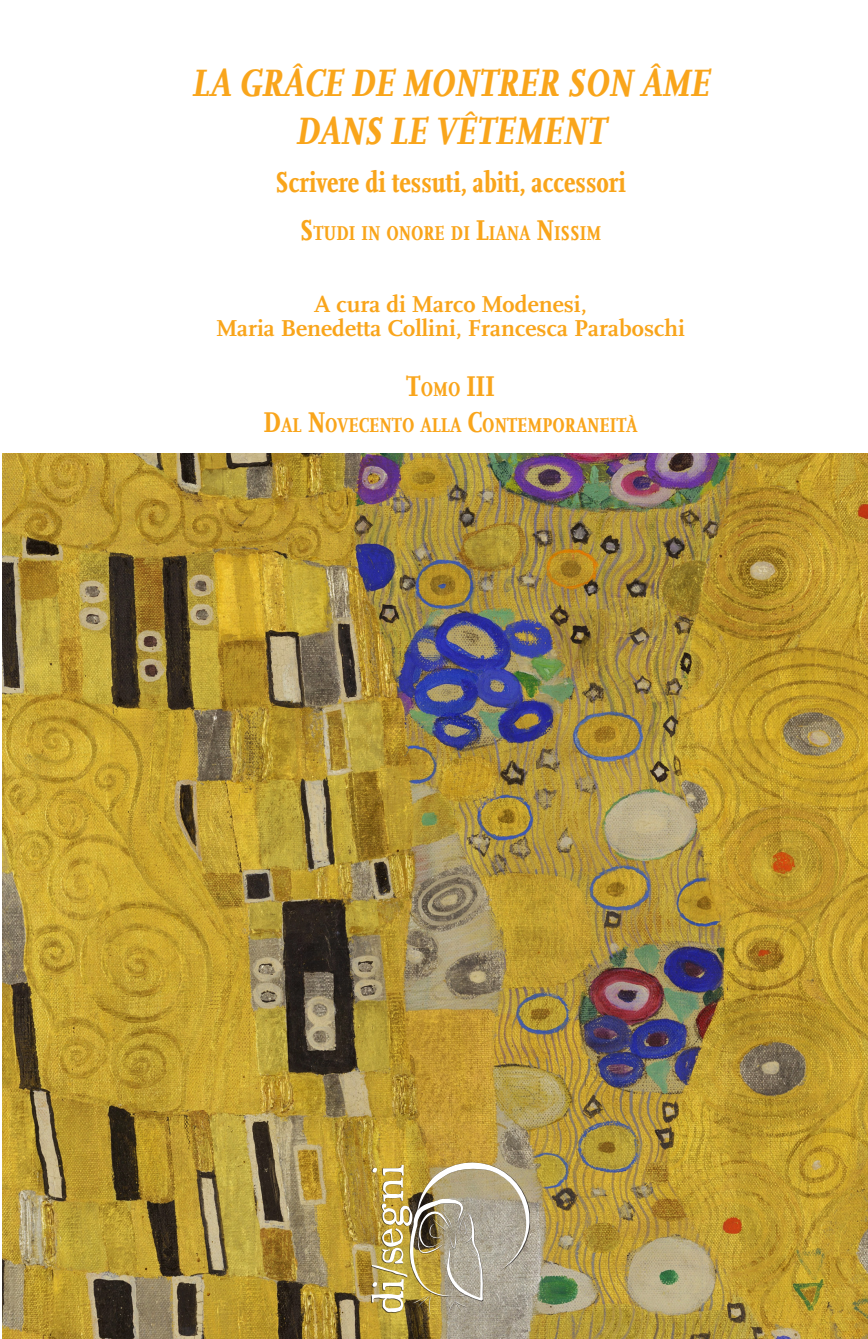
<style>
.page{position:relative;width:868px;height:1339px;background:#fff}
.page>*{position:absolute;margin:0;border:0;box-sizing:border-box;transform-origin:0 0}
.t1{font:italic 700 condensed 40px/48px "Scala Offc Pro";color:#f9a51b;text-align:center}
.t2{font:700 condensed 30px "Scala Offc Pro";color:#f9a51b}
.t3{font:700 condensed 30px "Scala Offc Pro";color:#f9a51b}
.t4{font:700 24px/24px "Scala Pro";color:#f9a51b;text-align:center}
.t5{font:700 condensed 21px "Scala Offc Pro";color:#f9a51b}
.s1{font-size:30px}
.s2{font-size:21px}
</style>
<div class="page">
<img style="left:3px;top:454px;width:864px;height:885px">
<img style="left:371px;top:1162px;width:158px;height:154px">
<h1 class="t1" style="left:191px;top:60px;width:527px">LA GRÂCE DE MONTRER SON ÂME<br>DANS LE VÊTEMENT</h1>
<p class="t2" style="left:275px;top:165px;width:352px">Scrivere di tessuti, abiti, accessori</p>
<p class="t5" style="left:300px;top:221px;width:303px"><span class="s1">S</span>TUDI IN ONORE DI <span class="s1">L</span>IANA <span class="s1">N</span>ISSIM</p>
<p class="t4" style="left:216px;top:293px;width:470px">A cura di Marco Modenesi,<br>Maria Benedetta Collini, Francesca Paraboschi</p>
<p class="t3" style="left:406px;top:369px;width:90px">T<span class="s2">OMO</span> III</p>
<p class="t5" style="left:263px;top:413px;width:375px"><span class="s1">D</span>AL <span class="s1">N</span>OVECENTO ALLA <span class="s1">C</span>ONTEMPORANEITÀ</p>
</div>
